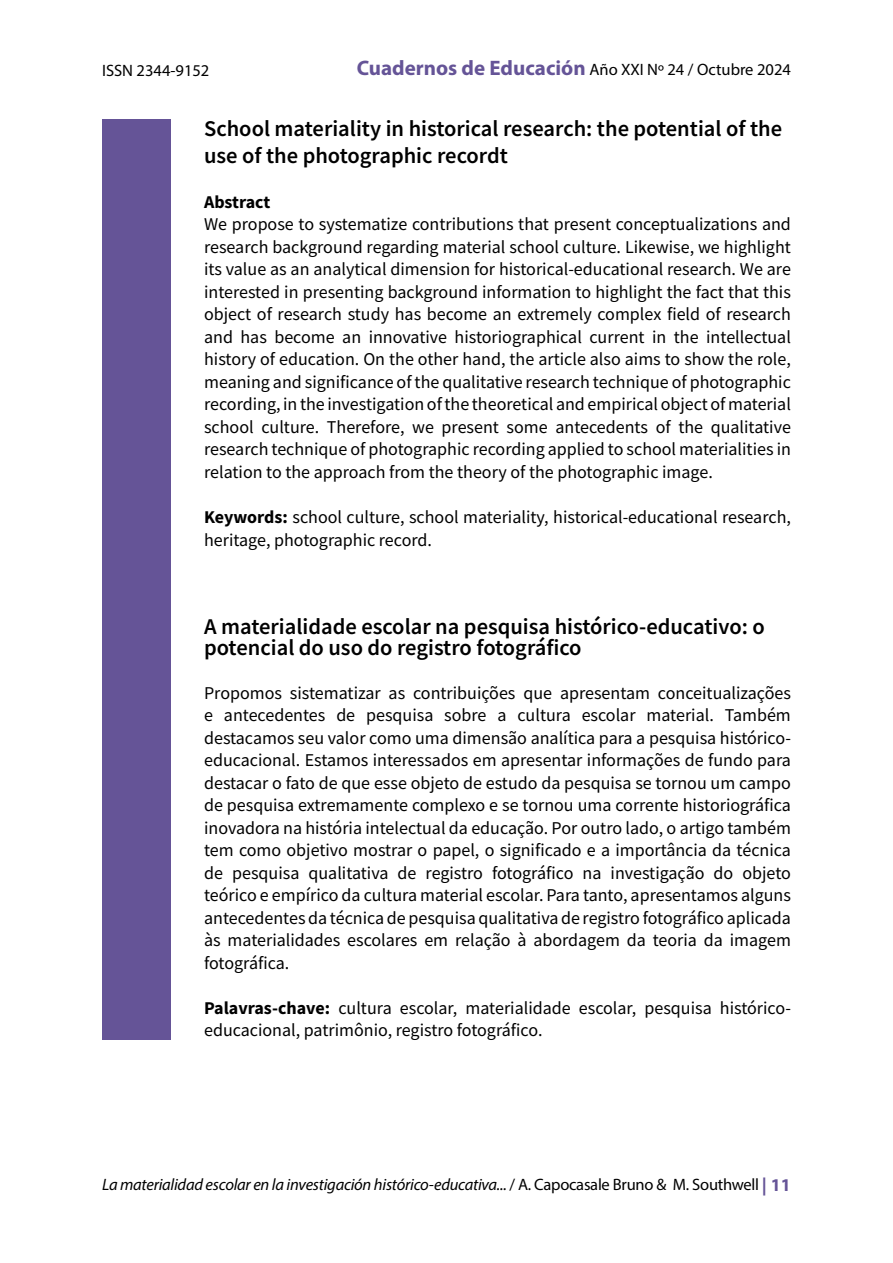
<style>
.page{position:relative;width:893px;height:1263px;background:#fff}
.page>*{position:absolute;margin:0;border:0;box-sizing:border-box;transform-origin:0 0}
.titulo_principal{font:600 22.5px/27px "Source Sans Pro";color:#000}
.palabras_clve{font:18px/22.5px "Source Sans Pro";color:#000;text-align:justify}
.tutulo_resumen{font:700 18px "Source Sans Pro";letter-spacing:-.005em;color:#000}
.t1{font:italic 16.5px "Myriad Pro";letter-spacing:-.015em;color:#000}
.t2{font:16.5px "Myriad Pro";color:#000}
.s1{font-weight:700;font-size:21px;color:#655497}
.s2{font-weight:700}
.s3{font-style:normal}
.s4{font-weight:700;font-style:normal;font-size:18px;color:#655497}
</style>
<div class="page">
<div style="left:102px;top:119px;width:68px;height:921px;background:#655497"></div>
<p class="t2" style="left:102px;top:60px;width:109px">ISSN 2344-9152</p>
<p class="t2" style="left:357px;top:60px;width:436px"><span class="s1">Cuadernos de Educación</span> Año XXI Nº 24 / Octubre 2024</p>
<p class="titulo_principal" style="left:204px;top:115px;width:579px">School materiality in historical research: the potential of the use of the photographic recordt</p>
<p class="tutulo_resumen" style="left:204px;top:190px;width:68px">Abstract</p>
<p class="palabras_clve" style="left:204px;top:213px;width:588px">We propose to systematize contributions that present conceptualizations and research background regarding material school culture. Likewise, we highlight its value as an analytical dimension for historical-educational research. We are interested in presenting background information to highlight the fact that this object of research study has become an extremely complex field of research and has become an innovative historiographical current in the intellectual history of education. On the other hand, the article also aims to show the role, meaning and significance of the qualitative research technique of photographic recording, in the investigation of the theoretical and empirical object of material school culture. Therefore, we present some antecedents of the qualitative research technique of photographic recording applied to school materialities in relation to the approach from the theory of the photographic image.</p>
<p class="palabras_clve" style="left:204px;top:506px;width:588px"><span class="s2">Keywords:</span> school culture, school materiality, historical-educational research, heritage, photographic record.</p>
<p class="titulo_principal" style="left:204px;top:616px;width:562px;line-height:21px">A materialidade escolar na pesquisa histórico-educativo: o potencial do uso do registro fotográfico</p>
<p class="palabras_clve" style="left:204px;top:681px;width:588px">Propomos sistematizar as contribuições que apresentam conceitualizações e antecedentes de pesquisa sobre a cultura escolar material. Também destacamos seu valor como uma dimensão analítica para a pesquisa histórico&shy;educacional. Estamos interessados em apresentar informações de fundo para destacar o fato de que esse objeto de estudo da pesquisa se tornou um campo de pesquisa extremamente complexo e se tornou uma corrente historiográfica inovadora na história intelectual da educação. Por outro lado, o artigo também tem como objetivo mostrar o papel, o significado e a importância da técnica de pesquisa qualitativa de registro fotográfico na investigação do objeto teórico e empírico da cultura material escolar. Para tanto, apresentamos alguns antecedentes da técnica de pesquisa qualitativa de registro fotográfico aplicada às materialidades escolares em relação à abordagem da teoria da imagem fotográfica.</p>
<p class="palabras_clve" style="left:204px;top:996px;width:588px"><span class="s2">Palavras-chave:</span> cultura escolar, materialidade escolar, pesquisa histórico&shy;educacional, patrimônio, registro fotográfico.</p>
<p class="t1" style="left:102px;top:1174px;width:690px">La materialidad escolar en la investigación histórico-educativa... <span class="s3">/ A. Capocasale Bruno &amp; M. Southwell</span> <span class="s4">| 11</span></p>
</div>
